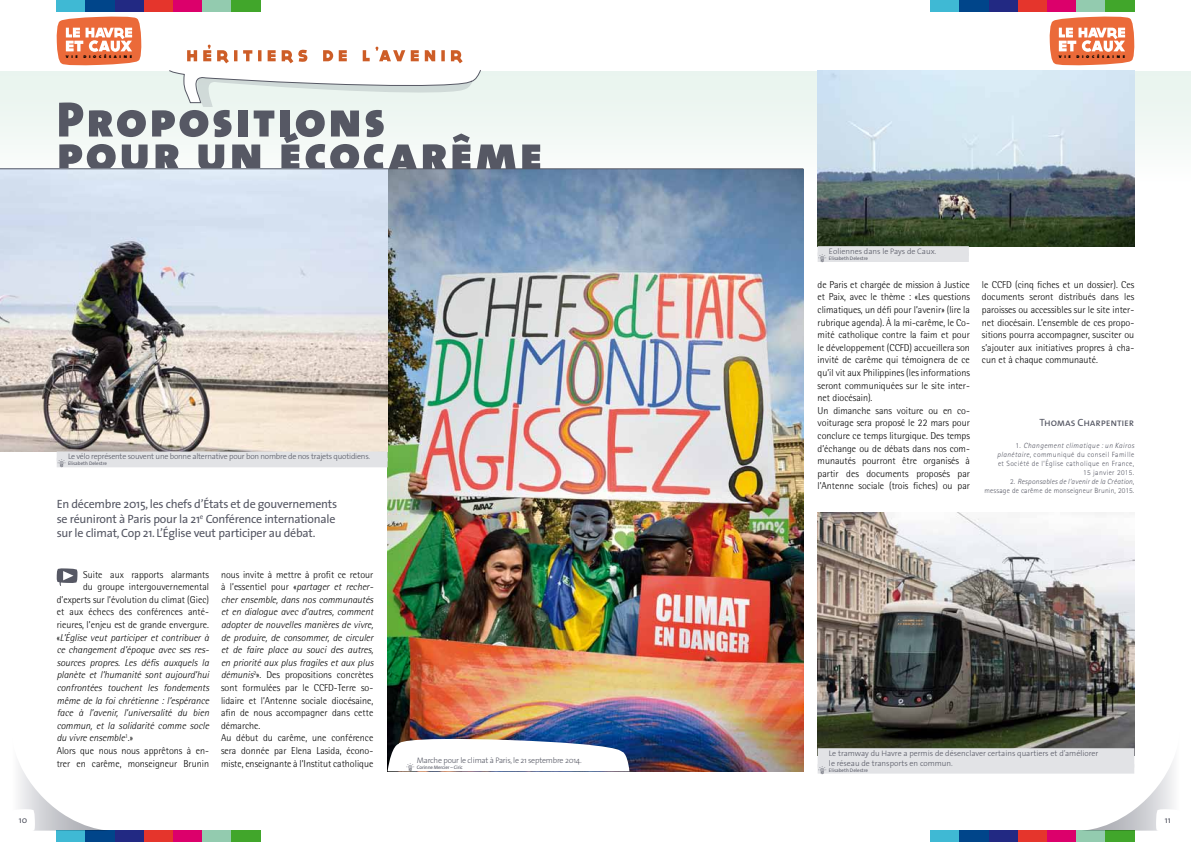
<style>
.page{position:relative;width:1191px;height:842px;background:#fff}
.page>*{position:absolute;margin:0;border:0;box-sizing:border-box;transform-origin:0 0}
.t1{font:50px "The Sans Black Caps";letter-spacing:.05em;color:#565864}
.t2{font:12px/14.4px "The Sans";letter-spacing:-.02em;color:#565864}
.t3{font:10.5px "The Sans Caps";letter-spacing:-.015em;color:#565864}
.t4{font:300 10px/12.6px "Rotis Semi Sans";color:#000}
.t5{font:italic 300 10px "Rotis Semi Sans";color:#000}
.t6{font:9px "The Sans";color:#565864}
.t7{font:300 8px/9.6px "The Sans";color:#565864}
.t8{font:300 8px "The Sans";letter-spacing:-.025em;color:#565864}
.t9{font:300 7.5px/9px "Rotis Sans Serif";letter-spacing:.05em;color:#565864;text-align:right}
.t10{font:300 7.5px/9px "Rotis Sans Serif";letter-spacing:.02em;color:#565864;text-align:right}
.t11{font:5.1px "The Sans Black Caps";letter-spacing:.525em;color:#000}
.t12{font:5px "The Sans";color:#565864}
.t13{font:5px "The Sans";letter-spacing:-.025em;color:#565864}
.s1{font-style:normal}
.s2{font-style:italic}
</style>
<div class="page">
<div style="left:57px;top:0;width:29px;height:11px;background:#3fb9d4"></div>
<div style="left:86px;top:0;width:29px;height:11px;background:#00458a"></div>
<div style="left:115px;top:0;width:29px;height:11px;background:#222983"></div>
<div style="left:144px;top:0;width:29px;height:11px;background:#e5352c"></div>
<div style="left:173px;top:0;width:29px;height:11px;background:#dc006b"></div>
<div style="left:202px;top:0;width:30px;height:11px;background:#93cbaf"></div>
<div style="left:231px;top:0;width:29px;height:11px;background:#41a62b"></div>
<div style="left:57px;top:831px;width:29px;height:11px;background:#3fb9d4"></div>
<div style="left:86px;top:831px;width:29px;height:11px;background:#00458a"></div>
<div style="left:115px;top:831px;width:29px;height:11px;background:#222983"></div>
<div style="left:144px;top:831px;width:29px;height:11px;background:#e5352c"></div>
<div style="left:173px;top:831px;width:29px;height:11px;background:#dc006b"></div>
<div style="left:202px;top:831px;width:30px;height:11px;background:#93cbaf"></div>
<div style="left:231px;top:831px;width:29px;height:11px;background:#41a62b"></div>
<div style="left:930px;top:0;width:29px;height:11px;background:#3fb9d4"></div>
<div style="left:959px;top:0;width:30px;height:11px;background:#00458a"></div>
<div style="left:989px;top:0;width:29px;height:11px;background:#222983"></div>
<div style="left:1018px;top:0;width:29px;height:11px;background:#e5352c"></div>
<div style="left:1047px;top:0;width:29px;height:11px;background:#dc006b"></div>
<div style="left:1076px;top:0;width:29px;height:11px;background:#93cbaf"></div>
<div style="left:1105px;top:0;width:29px;height:11px;background:#41a62b"></div>
<div style="left:930px;top:831px;width:29px;height:11px;background:#3fb9d4"></div>
<div style="left:959px;top:831px;width:30px;height:11px;background:#00458a"></div>
<div style="left:989px;top:831px;width:29px;height:11px;background:#222983"></div>
<div style="left:1018px;top:831px;width:29px;height:11px;background:#e5352c"></div>
<div style="left:1047px;top:831px;width:29px;height:11px;background:#dc006b"></div>
<div style="left:1076px;top:831px;width:29px;height:11px;background:#93cbaf"></div>
<div style="left:1105px;top:831px;width:29px;height:11px;background:#41a62b"></div>
<div style="left:0;top:72px;width:1191px;height:109px;background:#f0f8f4"></div>
<img style="left:387px;top:170px;width:416px;height:601px">
<svg style="left:387px;top:736px;width:242px;height:35px"></svg>
<svg style="left:57px;top:568px;width:21px;height:18px"></svg>
<img style="left:817px;top:71px;width:317px;height:175px">
<img style="left:817px;top:512px;width:317px;height:236px">
<div style="left:817px;top:246px;width:152px;height:10px;background:#e2e3e6"></div>
<div style="left:817px;top:252px;width:152px;height:10px;background:#e2e3e6"></div>
<div style="left:817px;top:748px;width:317px;height:10px;background:#e2e3e6"></div>
<div style="left:817px;top:758px;width:317px;height:10px;background:#e2e3e6"></div>
<div style="left:817px;top:764px;width:317px;height:10px;background:#e2e3e6"></div>
<img style="left:0;top:170px;width:387px;height:281px">
<hr style="left:0;top:169px;width:803px;height:1px;background:#565864">
<div style="left:57px;top:451px;width:330px;height:10px;background:#e2e3e6"></div>
<div style="left:57px;top:458px;width:330px;height:9px;background:#e2e3e6"></div>
<svg style="left:18px;top:762px;width:93px;height:70px"></svg>
<svg style="left:56px;top:16px;width:86px;height:50px"></svg>
<svg style="left:1080px;top:731px;width:94px;height:101px"></svg>
<svg style="left:1049px;top:16px;width:86px;height:50px"></svg>
<svg style="left:169px;top:70px;width:312px;height:37px"></svg>
<svg style="left:187px;top:45px;width:275px;height:18px"></svg>
<p class="t11" style="left:66px;top:52px;width:68px">vie diocésaine</p>
<h1 class="t1" style="left:57px;top:77px;width:330px">Propositions</h1>
<h1 class="t1" style="left:57px;top:111px;width:487px">pour un écocarême</h1>
<p class="t6" style="left:19px;top:813px;width:10px">10</p>
<p class="t8" style="left:68px;top:450px;width:304px">Le vélo représente souvent une bonne alternative pour bon nombre de nos trajets quotidiens.</p>
<p class="t12" style="left:57px;top:459px;width:52px">þ Elisabeth Delestre</p>
<p class="t2" style="left:57px;top:497px;width:282px">En décembre 2015, les chefs d’États et de gouvernements se réuniront à Paris pour la 21<sup>e</sup> Conférence internationale sur le climat, Cop 21. L’Église veut participer au débat.</p>
<p class="t4" style="left:83px;top:568px;width:127px">Suite aux rapports alarmants</p>
<p class="t4" style="left:83px;top:580px;width:127px">du groupe intergouvernemental</p>
<p class="t4" style="left:57px;top:593px;width:154px">d’experts sur l’évolution du climat (Giec)</p>
<p class="t4" style="left:57px;top:606px;width:154px">et aux échecs des conférences anté-</p>
<p class="t4" style="left:57px;top:618px;width:154px">rieures, l’enjeu est de grande envergure.</p>
<p class="t5" style="left:57px;top:631px;width:154px"><span class="s1">«</span>L’Église veut participer et contribuer à</p>
<p class="t5" style="left:57px;top:644px;width:154px">ce changement d’époque avec ses res-</p>
<p class="t5" style="left:57px;top:656px;width:154px">sources propres. Les défis auxquels la</p>
<p class="t5" style="left:57px;top:669px;width:154px">planète et l’humanité sont aujourd’hui</p>
<p class="t5" style="left:57px;top:682px;width:154px">confrontées touchent les fondements</p>
<p class="t5" style="left:57px;top:694px;width:154px">même de la foi chrétienne : l’espérance</p>
<p class="t5" style="left:57px;top:707px;width:154px">face à l’avenir, l’universalité du bien</p>
<p class="t5" style="left:57px;top:719px;width:154px">commun, et la solidarité comme socle</p>
<p class="t5" style="left:57px;top:732px;width:78px">du vivre ensemble<sup>1</sup><span class="s1">.»</span></p>
<p class="t4" style="left:57px;top:744px;width:154px">Alors que nous nous apprêtons à en-</p>
<p class="t4" style="left:57px;top:757px;width:154px">trer en carême, monseigneur Brunin</p>
<p class="t4" style="left:221px;top:568px;width:154px">nous invite à mettre à profit ce retour à l’essentiel pour «<span class="s2">partager et recher&shy;cher ensemble, dans nos communautés et en dialogue avec d’autres, comment adopter de nouvelles manières de vivre, de produire, de consommer, de circuler et de faire place au souci des autres, en priorité aux plus fragiles et aux plus démunis</span><sup>2</sup>». Des propositions concrètes sont formulées par le CCFD-Terre so&shy;lidaire et l’Antenne sociale diocésaine, afin de nous accompagner dans cette démarche.<br>Au début du carême, une conférence sera donnée par Elena Lasida, écono&shy;miste, enseignante à l’Institut catholique</p>
<p class="t8" style="left:417px;top:754px;width:167px">Marche pour le climat à Paris, le 21 septembre 2014.</p>
<p class="t13" style="left:405px;top:763px;width:59px">þ Corinne Mercier – Ciric</p>
<p class="t7" style="left:829px;top:246px;width:109px">Eoliennes dans le Pays de Caux.</p>
<p class="t12" style="left:817px;top:254px;width:52px">þ Elisabeth Delestre</p>
<p class="t11" style="left:1058px;top:52px;width:68px">vie diocésaine</p>
<p class="t4" style="left:817px;top:278px;width:154px">de Paris et chargée de mission à Justice et Paix, avec le thème : «Les questions climatiques, un défi pour l’avenir» (lire la rubrique agenda). À la mi-carême, le Co&shy;mité catholique contre la faim et pour le développement (CCFD) accueillera son invité de carême qui témoignera de ce qu’il vit aux Philippines (les informations seront communiquées sur le site inter&shy;net diocésain).<br>Un dimanche sans voiture ou en co&shy;voiturage sera proposé le 22 mars pour conclure ce temps liturgique. Des temps d’échange ou de débats dans nos com&shy;munautés pourront être organisés à partir des documents proposés par l’Antenne sociale (trois fiches) ou par</p>
<p class="t4" style="left:982px;top:278px;width:154px;text-align:justify">le CCFD (cinq fiches et un dossier). Ces documents seront distribués dans les paroisses ou accessibles sur le site inter&shy;net diocésain. L’ensemble de ces propo&shy;sitions pourra accompagner, susciter ou s’ajouter aux initiatives propres à cha&shy;cun et à chaque communauté.</p>
<p class="t3" style="left:1039px;top:414px;width:96px">Thomas Charpentier</p>
<p class="t9" style="left:997px;top:441px;width:139px">1. <span class="s2">Changement climatique : un Kairos planétaire</span>, communiqué du conseil Famille et Société de l’Église catholique en France, 15 janvier 2015.</p>
<p class="t10" style="left:984px;top:477px;width:151px">2. <span class="s2">Responsables de l’avenir de la Création</span>, message de carême de monseigneur Brunin, 2015.</p>
<p class="t7" style="left:829px;top:748px;width:271px">Le tramway du Havre a permis de désenclaver certains quartiers et d’améliorer le réseau de transports en commun.</p>
<p class="t12" style="left:817px;top:766px;width:52px">þ Elisabeth Delestre</p>
<p class="t6" style="left:1164px;top:813px;width:8px">11</p>
</div>
